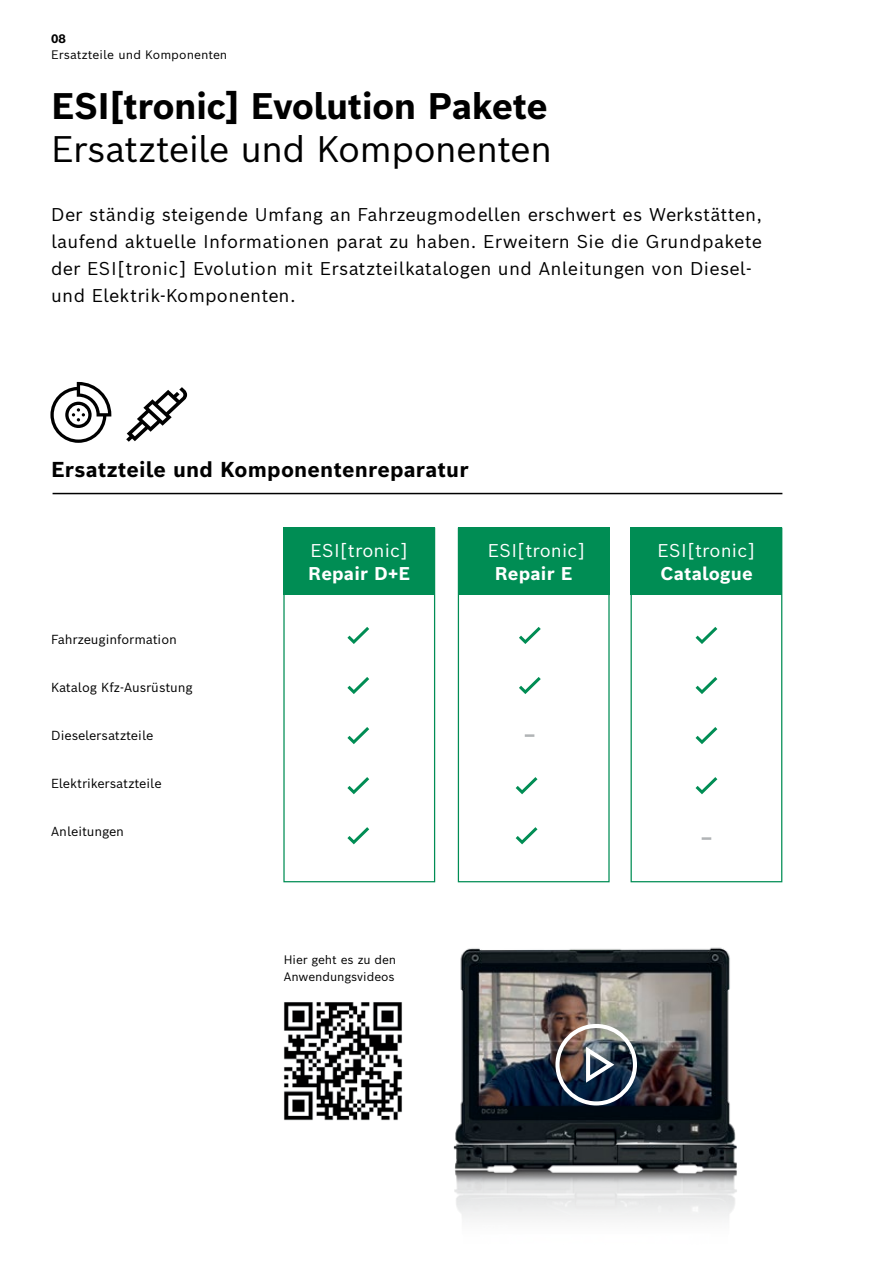
<style>
.page{position:relative;width:893px;height:1263px;background:#fff}
.page>*{position:absolute;margin:0;border:0;box-sizing:border-box;transform-origin:0 0}
.t1{font:700 36px "Bosch Sans";letter-spacing:-.02em;color:#000}
.t2{font:36px "Bosch Sans";letter-spacing:-.025em;color:#000}
.t3{font:700 21px "Bosch Sans";letter-spacing:.01em;color:#000}
.t4{font:18px/27px "Bosch Sans";letter-spacing:.02em;color:#000}
.t5{font:18px "Bosch Sans";letter-spacing:.01em;color:#fff}
.t6{font:700 18px "Bosch Sans";letter-spacing:.01em;color:#fff}
.t7{font:12.75px "Bosch Sans";color:#000}
.t8{font:12px/16.5px "Bosch Sans";color:#000}
.t9{font:700 12px "Bosch Sans";color:#000}
</style>
<div class="page">
<svg style="left:126px;top:387px;width:61px;height:55px"></svg>
<svg style="left:50px;top:382px;width:61px;height:61px"></svg>
<hr style="left:53px;top:493px;width:729px;height:1px;background:#000">
<div style="left:283px;top:528px;width:152px;height:354px;background:#fff;border:1px solid #008d54"></div>
<div style="left:283px;top:528px;width:152px;height:67px;background:#008d54"></div>
<svg style="left:347px;top:627px;width:22px;height:17px"></svg>
<svg style="left:347px;top:727px;width:23px;height:18px"></svg>
<svg style="left:347px;top:677px;width:23px;height:17px"></svg>
<svg style="left:347px;top:827px;width:23px;height:18px"></svg>
<div style="left:458px;top:528px;width:152px;height:354px;background:#fff;border:1px solid #008d54"></div>
<div style="left:458px;top:528px;width:152px;height:67px;background:#008d54"></div>
<svg style="left:519px;top:627px;width:22px;height:17px"></svg>
<svg style="left:525px;top:734px;width:9px;height:3px"></svg>
<svg style="left:519px;top:677px;width:22px;height:17px"></svg>
<svg style="left:515px;top:827px;width:23px;height:18px"></svg>
<svg style="left:515px;top:777px;width:23px;height:18px"></svg>
<div style="left:631px;top:528px;width:151px;height:354px;background:#fff;border:1px solid #008d54"></div>
<div style="left:630px;top:528px;width:152px;height:67px;background:#008d54"></div>
<svg style="left:695px;top:627px;width:23px;height:17px"></svg>
<svg style="left:702px;top:837px;width:9px;height:3px"></svg>
<svg style="left:695px;top:677px;width:23px;height:17px"></svg>
<svg style="left:695px;top:727px;width:23px;height:17px"></svg>
<svg style="left:695px;top:777px;width:23px;height:18px"></svg>
<svg style="left:347px;top:777px;width:23px;height:18px"></svg>
<img style="left:453px;top:947px;width:284px;height:272px">
<img style="left:555px;top:1024px;width:82px;height:81px">
<img style="left:284px;top:1002px;width:118px;height:119px">
<p class="t9" style="left:51px;top:28px;width:16px">08</p>
<p class="t8" style="left:51px;top:46px;width:178px">Ersatzteile und Komponenten</p>
<h1 class="t1" style="left:51px;top:76px;width:498px">ESI[tronic] Evolution Pakete</h1>
<h1 class="t2" style="left:51px;top:118px;width:503px">Ersatzteile und Komponenten</h1>
<p class="t4" style="left:51px;top:199px;width:713px">Der ständig steigende Umfang an Fahrzeugmodellen erschwert es Werkstätten, laufend aktuelle Informationen parat zu haben. Erweitern Sie die Grundpakete der ESI[tronic] Evolution mit Ersatzteilkatalogen und Anleitungen von Diesel&shy;und Elektrik-Komponenten.</p>
<p class="t3" style="left:51px;top:451px;width:419px">Ersatzteile und Komponentenreparatur</p>
<p class="t7" style="left:51px;top:629px;width:127px">Fahrzeuginformation</p>
<p class="t7" style="left:51px;top:677px;width:143px">Katalog Kfz-Ausrüstung</p>
<p class="t7" style="left:51px;top:725px;width:104px">Dieselersatzteile</p>
<p class="t7" style="left:51px;top:773px;width:112px">Elektrikersatzteile</p>
<p class="t7" style="left:51px;top:821px;width:74px">Anleitungen</p>
<p class="t5" style="left:310px;top:536px;width:99px">ESI[tronic]</p>
<p class="t6" style="left:308px;top:558px;width:103px">Repair D+E</p>
<p class="t5" style="left:488px;top:536px;width:99px">ESI[tronic]</p>
<p class="t6" style="left:495px;top:558px;width:79px">Repair E</p>
<p class="t8" style="left:284px;top:950px;width:114px">Hier geht es zu den<br>Anwendungsvideos</p>
<p class="t5" style="left:658px;top:536px;width:99px">ESI[tronic]</p>
<p class="t6" style="left:660px;top:558px;width:94px">Catalogue</p>
</div>
